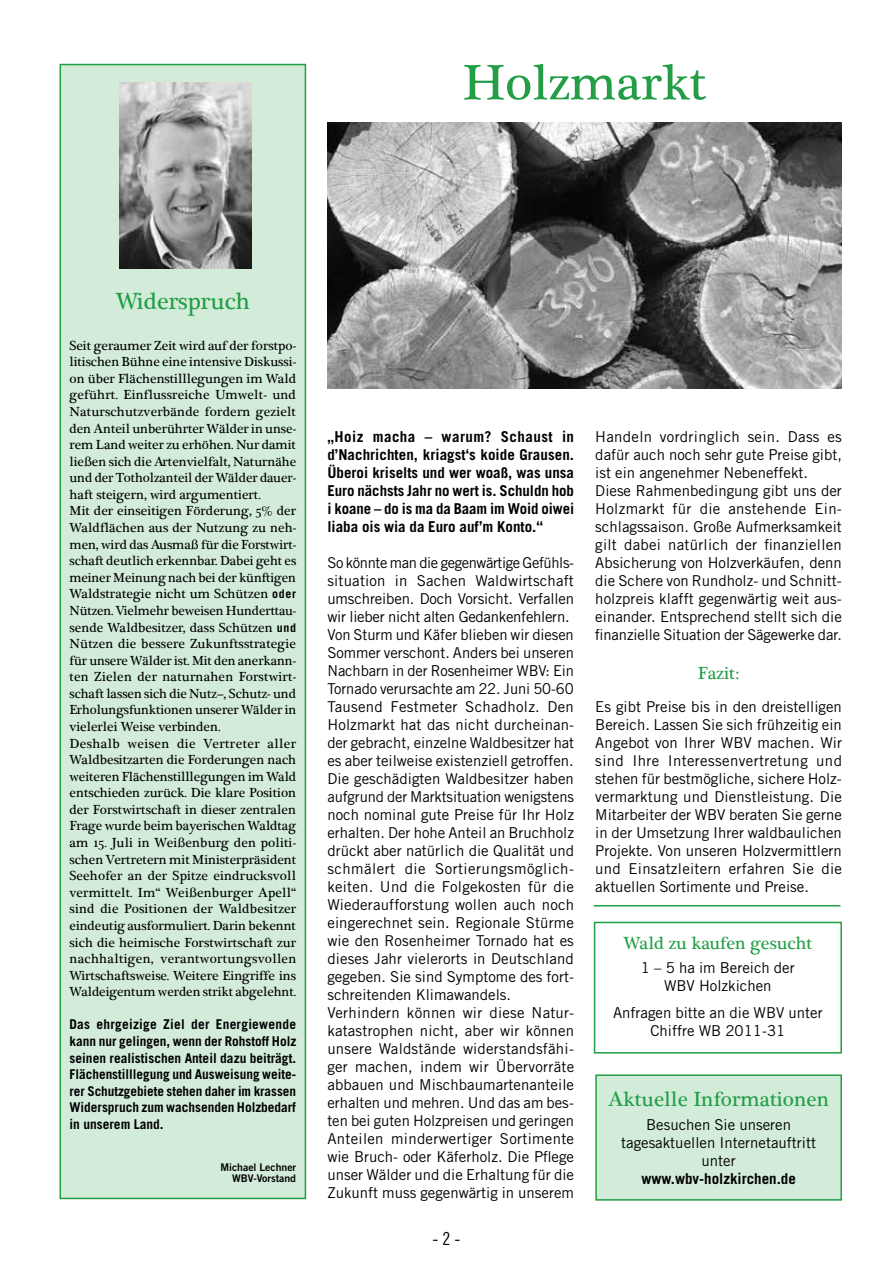
<style>
.page{position:relative;width:893px;height:1263px;background:#fff}
.page>*{position:absolute;margin:0;border:0;box-sizing:border-box;transform-origin:0 0}
.t1{font:51px "Plantagenet Cherokee";color:#239e46}
.t2{font:24px "Plantagenet Cherokee";color:#239e46}
.t3{font:21px "Plantagenet Cherokee";color:#239e46}
.t4{font:18px "Plantagenet Cherokee";color:#239e46}
.t5{font:18px "Trade Gothic Cond Eighteen";color:#000}
.t6{font:15px/18px "Trade Gothic";color:#000;text-align:center}
.t7{font:700 15px/18px "Trade Gothic";color:#000;text-align:justify}
.t8{font:13.5px/16.6px "Plantagenet Cherokee";color:#000}
.t9{font:700 13.5px/16.6px "Trade Gothic";color:#000;text-align:justify}
.t10{font:10.5px/10.5px "Trade Gothic Bold Two";color:#000;text-align:right}
.s1{font-family:"Trade Gothic";font-weight:700;font-size:12px}
</style>
<div class="page">
<img style="left:327px;top:123px;width:515px;height:265px">
<div style="left:60px;top:65px;width:245px;height:1133px;background:#d3ecda"></div>
<div style="left:60px;top:64px;width:246px;height:1135px;border:2px solid #239e46"></div>
<img style="left:119px;top:83px;width:132px;height:186px">
<div style="left:594px;top:922px;width:248px;height:131px;border:2px solid #239e46"></div>
<div style="left:595px;top:1074px;width:247px;height:126px;background:#d3ecda;border:2px solid #239e46"></div>
<hr style="left:594px;top:905px;width:246px;height:1px;background:#239e46">
<h1 class="t1" style="left:463px;top:53px;width:245px">Holzmarkt</h1>
<h2 class="t2" style="left:116px;top:287px;width:136px">Widerspruch</h2>
<p class="t8" style="left:70px;top:337px;width:228px">Seit geraumer Zeit wird auf der forstpo&shy;litischen Bühne eine intensive Diskussi&shy;on über Flächenstilllegungen im Wald geführt. Einflussreiche Umwelt- und Naturschutzverbände fordern gezielt den Anteil unberührter Wälder in unse&shy;rem Land weiter zu erhöhen. Nur damit ließen sich die Artenvielfalt, Naturnähe und der Totholzanteil der Wälder dauer&shy;haft steigern, wird argumentiert.<br>Mit der einseitigen Förderung, 5% der Waldflächen aus der Nutzung zu neh&shy;men, wird das Ausmaß für die Forstwirt&shy;schaft deutlich erkennbar. Dabei geht es meiner Meinung nach bei der künftigen Waldstrategie nicht um Schützen <span class="s1">oder </span>Nützen. Vielmehr beweisen Hunderttau&shy;sende Waldbesitzer, dass Schützen <span class="s1">und </span>Nützen die bessere Zukunftsstrategie für unsere Wälder ist. Mit den anerkann&shy;ten Zielen der naturnahen Forstwirt&shy;schaft lassen sich die Nutz–, Schutz- und Erholungsfunktionen unserer Wälder in vielerlei Weise verbinden.<br>Deshalb weisen die Vertreter aller Waldbesitzarten die Forderungen nach weiteren Flächenstilllegungen im Wald entschieden zurück. Die klare Position der Forstwirtschaft in dieser zentralen Frage wurde beim bayerischen Waldtag am 15. Juli in Weißenburg den politi&shy;schen Vertretern mit Ministerpräsident Seehofer an der Spitze eindrucksvoll vermittelt. Im“ Weißenburger Apell“ sind die Positionen der Waldbesitzer eindeutig ausformuliert. Darin bekennt sich die heimische Forstwirtschaft zur nachhaltigen, verantwortungsvollen Wirtschaftsweise. Weitere Eingriffe ins Waldeigentum werden strikt abgelehnt.</p>
<p class="t9" style="left:70px;top:1016px;width:228px">Das ehrgeizige Ziel der Energiewende kann nur gelingen, wenn der Rohstoff Holz seinen realistischen Anteil dazu beiträgt.<br>Flächenstilllegung und Ausweisung weite&shy;rer Schutzgebiete stehen daher im krassen Widerspruch zum wachsenden Holzbedarf in unserem Land.</p>
<p class="t10" style="left:220px;top:1162px;width:77px">Michael Lechner<br>WBV-Vorstand</p>
<p class="t7" style="left:327px;top:427px;width:248px">„Hoiz macha – warum? Schaust in d’Nachrichten, kriagst‘s koide Grausen.<br>Überoi kriselts und wer woaß, was unsa Euro nächsts Jahr no wert is. Schuldn hob i koane – do is ma da Baam im Woid oiwei liaba ois wia da Euro auf’m Konto.“</p>
<p class="t6" style="left:327px;top:553px;width:248px;text-align:left">So könnte man die gegenwärtige Gefühls&shy;situation in Sachen Waldwirtschaft umschreiben. Doch Vorsicht. Verfallen wir lieber nicht alten Gedankenfehlern.<br>Von Sturm und Käfer blieben wir diesen Sommer verschont. Anders bei unseren Nachbarn in der Rosenheimer WBV: Ein Tornado verursachte am 22. Juni 50-60<br>Tausend Festmeter Schadholz. Den Holzmarkt hat das nicht durcheinan&shy;der gebracht, einzelne Waldbesitzer hat es aber teilweise existenziell getroffen.<br>Die geschädigten Waldbesitzer haben aufgrund der Marktsituation wenigstens noch nominal gute Preise für Ihr Holz erhalten. Der hohe Anteil an Bruchholz drückt aber natürlich die Qualität und schmälert die Sortierungsmöglich&shy;keiten. Und die Folgekosten für die Wiederaufforstung wollen auch noch eingerechnet sein. Regionale Stürme wie den Rosenheimer Tornado hat es dieses Jahr vielerorts in Deutschland gegeben. Sie sind Symptome des fort&shy;schreitenden Klimawandels.<br>Verhindern können wir diese Natur&shy;katastrophen nicht, aber wir können unsere Waldstände widerstandsfähi&shy;ger machen, indem wir Übervorräte abbauen und Mischbaumartenanteile erhalten und mehren. Und das am bes&shy;ten bei guten Holzpreisen und geringen Anteilen minderwertiger Sortimente wie Bruch- oder Käferholz. Die Pflege unser Wälder und die Erhaltung für die Zukunft muss gegenwärtig in unserem</p>
<p class="t5" style="left:432px;top:1228px;width:29px">- 2 -</p>
<p class="t6" style="left:595px;top:427px;width:248px;text-align:left">Handeln vordringlich sein. Dass es dafür auch noch sehr gute Preise gibt, ist ein angenehmer Nebeneffekt.<br>Diese Rahmenbedingung gibt uns der Holzmarkt für die anstehende Ein&shy;schlagssaison. Große Aufmerksamkeit gilt dabei natürlich der finanziellen Absicherung von Holzverkäufen, denn die Schere von Rundholz- und Schnitt&shy;holzpreis klafft gegenwärtig weit aus&shy;einander. Entsprechend stellt sich die finanzielle Situation der Sägewerke dar.</p>
<p class="t4" style="left:698px;top:662px;width:43px">Fazit:</p>
<p class="t6" style="left:595px;top:697px;width:248px;text-align:justify">Es gibt Preise bis in den dreistelligen Bereich. Lassen Sie sich frühzeitig ein Angebot von Ihrer WBV machen. Wir sind Ihre Interessenvertretung und stehen für bestmögliche, sichere Holz&shy;vermarktung und Dienstleistung. Die Mitarbeiter der WBV beraten Sie gerne in der Umsetzung Ihrer waldbaulichen Projekte. Von unseren Holzvermittlern und Einsatzleitern erfahren Sie die aktuellen Sortimente und Preise.</p>
<p class="t4" style="left:623px;top:932px;width:190px">Wald zu kaufen gesucht</p>
<p class="t6" style="left:641px;top:958px;width:155px">1 – 5 ha im Bereich der<br>WBV Holzkichen</p>
<p class="t6" style="left:613px;top:1003px;width:211px">Anfragen bitte an die WBV unter<br>Chiffre WB 2011-31</p>
<h3 class="t3" style="left:608px;top:1086px;width:222px">Aktuelle Informationen</h3>
<p class="t6" style="left:621px;top:1115px;width:196px">Besuchen Sie unseren tagesaktuellen Internetauftritt unter</p>
<p class="t7" style="left:641px;top:1169px;width:156px">www.wbv-holzkirchen.de</p>
</div>
